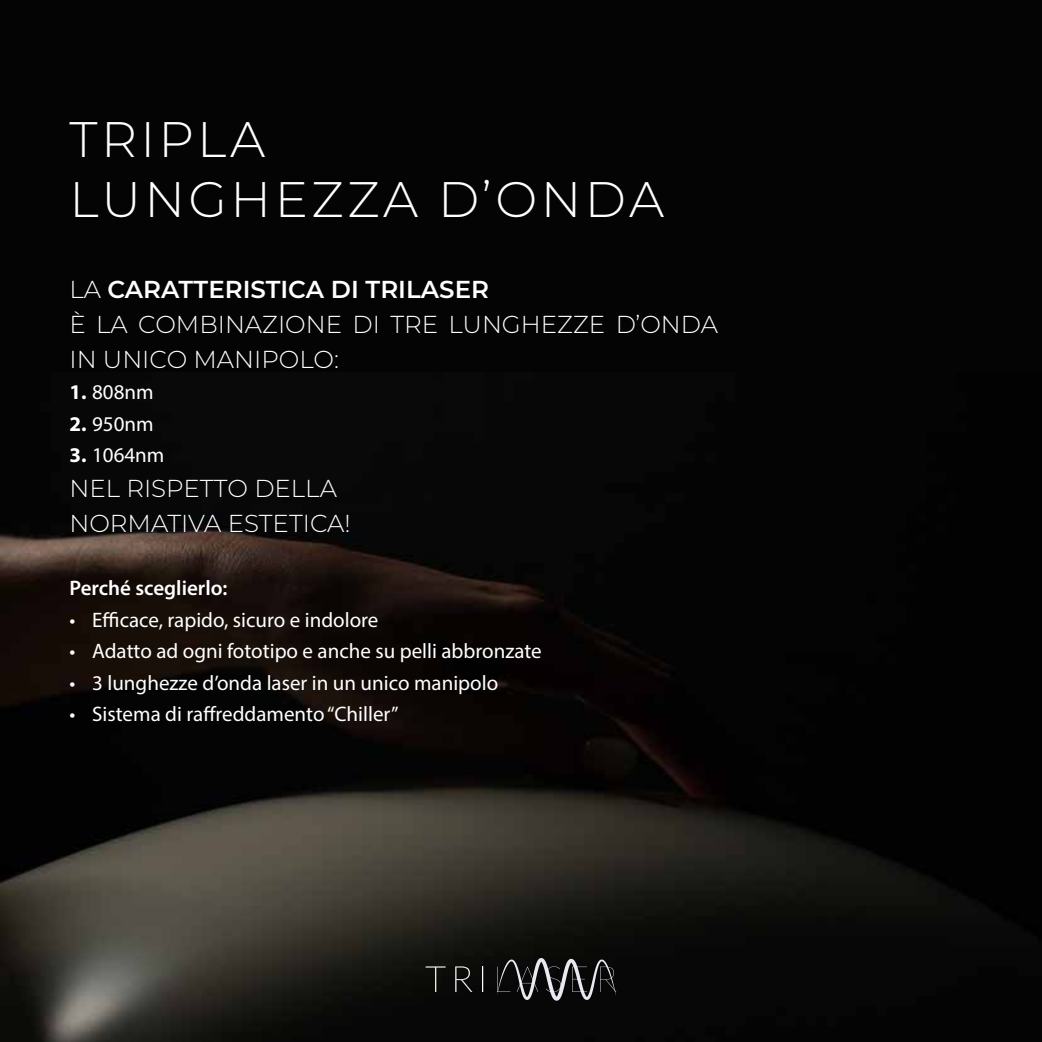
<style>
.page{position:relative;width:1042px;height:1042px;background:#040404}
.page>*{position:absolute;margin:0;border:0;box-sizing:border-box;transform-origin:0 0}
.t1{font:300 49.88px/59.9px "Montserrat";letter-spacing:.07em;color:#fff}
.t2{font:300 24.5px/35px "Montserrat";color:#fff}
.t3{font:21px "Myriad Pro";color:#fff}
.t4{font:600 21px "Myriad Pro";color:#fff}
.s1{font-weight:600}
.s2{font-weight:700}
</style>
<div class="page">
<img style="left:0;top:524px;width:939px;height:518px">
<svg style="left:426px;top:966px;width:19px;height:26px"></svg>
<svg style="left:455px;top:966px;width:17px;height:26px"></svg>
<svg style="left:482px;top:966px;width:1px;height:26px"></svg>
<svg style="left:497px;top:958px;width:119px;height:42px"></svg>
<h1 class="t1" style="left:69px;top:108px;width:596px">TRIPLA<br>LUNGHEZZA D’ONDA</h1>
<p class="t2" style="left:69px;top:270px;width:650px">LA <span class="s1">CARATTERISTICA DI TRILASER<br></span>È LA COMBINAZIONE DI TRE LUNGHEZZE D’ONDA<br>IN UNICO MANIPOLO:</p>
<p class="t3" style="left:69px;top:379px;width:86px"><span class="s2">1.</span> 808nm</p>
<p class="t3" style="left:69px;top:410px;width:86px"><span class="s2">2.</span> 950nm</p>
<p class="t3" style="left:69px;top:442px;width:97px"><span class="s2">3.</span> 1064nm</p>
<p class="t2" style="left:69px;top:470px;width:283px">NEL RISPETTO DELLA<br>NORMATIVA ESTETICA!</p>
<p class="t4" style="left:69px;top:575px;width:160px">Perché sceglierlo:</p>
<p class="t3" style="left:69px;top:606px;width:310px">• Efficace, rapido, sicuro e indolore</p>
<p class="t3" style="left:69px;top:638px;width:474px">• Adatto ad ogni fototipo e anche su pelli abbronzate</p>
<p class="t3" style="left:69px;top:669px;width:430px">• 3 lunghezze d’onda laser in un unico manipolo</p>
<p class="t3" style="left:69px;top:701px;width:330px">• Sistema di raffreddamento “Chiller”</p>
</div>
